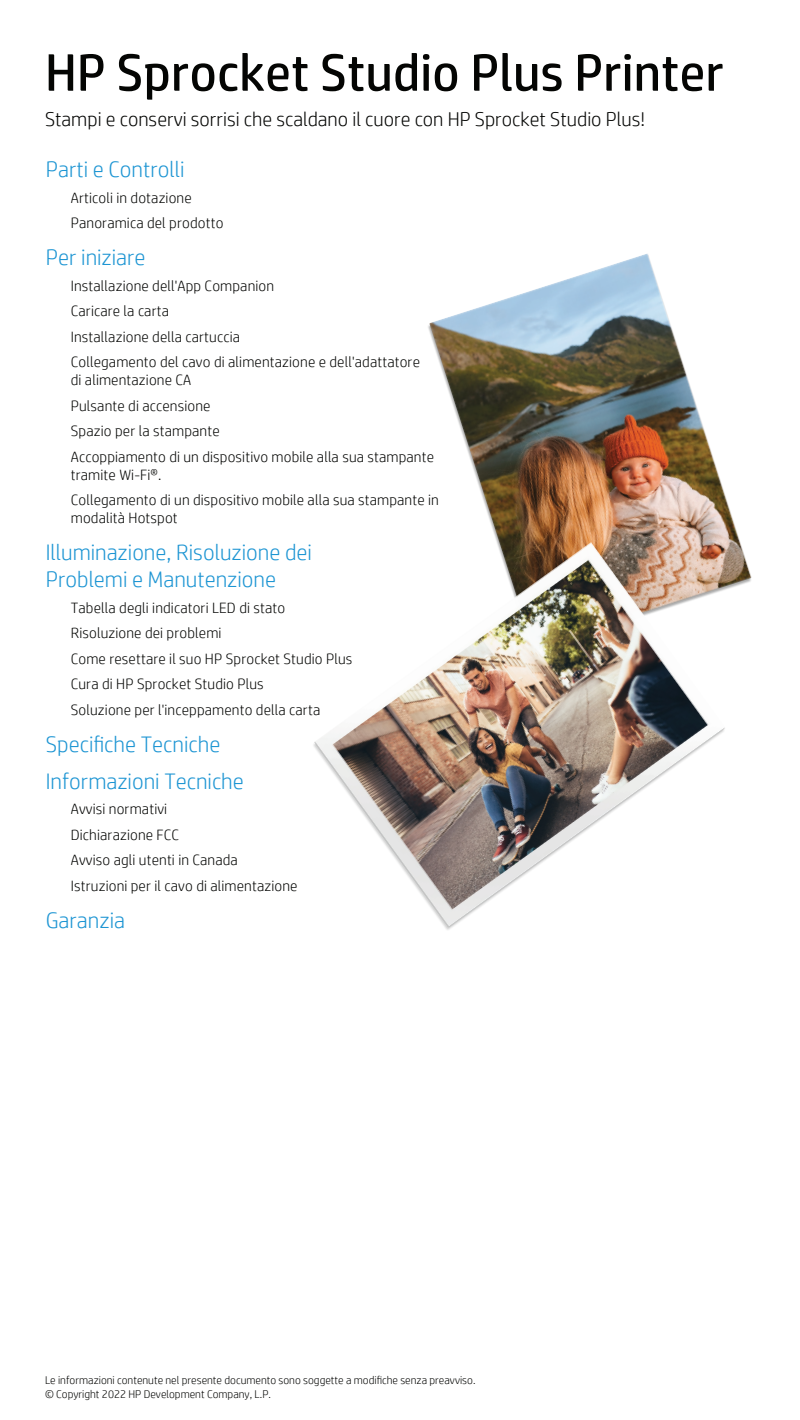
<style>
.page{position:relative;width:800px;height:1420px;background:#fff}
.page>*{position:absolute;margin:0;border:0;box-sizing:border-box;transform-origin:0 0}
.t1{font:52.5px "HP Simplified";color:#040503}
.t2{font:300 22.5px/27px "HP Simplified";color:#1d95d3}
.t3{font:300 20px "HP Simplified";color:#040503}
.t4{font:300 15px/25.5px "HP Simplified";letter-spacing:.01em;color:#040503}
.t5{font:300 11.25px/13.5px "HP Simplified";color:#040503}
</style>
<div class="page">
<img style="left:428px;top:254px;width:298px;height:242px">
<img style="left:313px;top:496px;width:439px;height:434px">
<h1 class="t1" style="left:45px;top:38px;width:680px">HP Sprocket Studio Plus Printer</h1>
<h3 class="t3" style="left:45px;top:106px;width:602px">Stampi e conservi sorrisi che scaldano il cuore con HP Sprocket Studio Plus!</h3>
<h2 class="t2" style="left:46px;top:155px;width:140px">Parti e Controlli</h2>
<p class="t4" style="left:71px;top:184px;width:154px">Articoli in dotazione<br>Panoramica del prodotto</p>
<h2 class="t2" style="left:46px;top:243px;width:101px">Per iniziare</h2>
<p class="t4" style="left:71px;top:272px;width:351px">Installazione dell'App Companion<br>Caricare la carta<br>Installazione della cartuccia<br>Collegamento del cavo di alimentazione e dell'adattatore</p>
<p class="t4" style="left:71px;top:367px;width:365px">di alimentazione CA<br>Pulsante di accensione<br>Spazio per la stampante<br>Accoppiamento di un dispositivo mobile alla sua stampante</p>
<p class="t4" style="left:71px;top:461px;width:370px">tramite Wi-Fi®.<br>Collegamento di un dispositivo mobile alla sua stampante in</p>
<p class="t4" style="left:71px;top:505px;width:108px">modalità Hotspot</p>
<h2 class="t2" style="left:46px;top:538px;width:268px">Illuminazione, Risoluzione dei<br>Problemi e Manutenzione</h2>
<p class="t4" style="left:71px;top:594px;width:283px">Tabella degli indicatori LED di stato Risoluzione dei problemi<br>Come resettare il suo HP Sprocket Studio Plus Cura di HP Sprocket Studio Plus<br>Soluzione per l'inceppamento della carta</p>
<h2 class="t2" style="left:46px;top:725px;width:200px;line-height:37px">Specifiche Tecniche<br>Informazioni Tecniche</h2>
<p class="t4" style="left:71px;top:796px;width:228px">Avvisi normativi<br>Dichiarazione FCC<br>Avviso agli utenti in Canada<br>Istruzioni per il cavo di alimentazione</p>
<h2 class="t2" style="left:46px;top:906px;width:81px">Garanzia</h2>
<p class="t5" style="left:45px;top:1373px;width:432px">Le informazioni contenute nel presente documento sono soggette a modifiche senza preavviso. © Copyright 2022 HP Development Company, L.P.</p>
</div>
